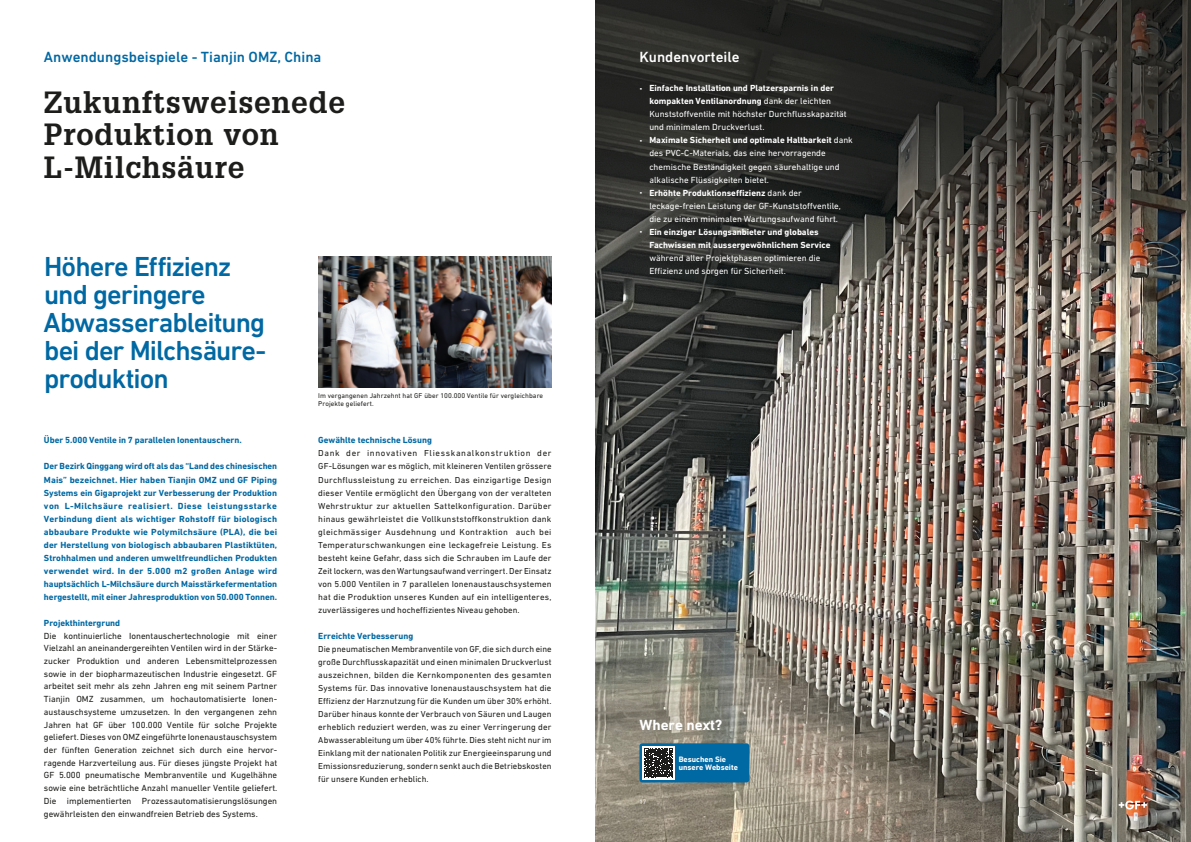
<style>
.page{position:relative;width:1191px;height:842px;background:#fff}
.page>*{position:absolute;margin:0;border:0;box-sizing:border-box;transform-origin:0 0}
.t1{font:700 30px/32.6px "Glypha LT Pro";letter-spacing:.025em;color:#1d1d1b}
.t2{font:500 28px/28px "DIN Next W1 G";letter-spacing:-.035em;color:#0068a3}
.t3{font:500 15px "DIN Next W1 G";color:#0068a3}
.t4{font:500 15px "DIN Next W1 G";color:#fff}
.t5{font:700 15px "DIN Next W1 G";color:#fff}
.t6{font:9px/12.7px "DIN Next W1 G";color:#1d1d1b;text-align:justify}
.t7{font:700 9px/13px "DIN Next W1 G";color:#0068a3;text-align:justify}
.t8{font:9px/13px "DIN Next W1 G";color:#fff}
.t9{font:700 9px/13px "DIN Next W1 G";color:#fff}
.t10{font:8.8px/13px "DIN Next W1 G";letter-spacing:.005em;color:#1d1d1b;text-align:justify}
.t11{font:700 8px/8.5px "DIN Next W1 G";color:#fff}
.t12{font:7px/8px "DIN Next W1 G";letter-spacing:.01em;color:#1d1d1b}
.t13{font:6.5px "DIN Next W1 G";color:#fff}
.s1{font-size:7px}
.s2{font-weight:700}
.s3{font-weight:400;font-size:7px}
</style>
<div class="page">
<img style="left:595px;top:417px;width:596px;height:425px">
<svg style="left:595px;top:0;width:596px;height:417px;background:#4a4742"></svg>
<img style="left:318px;top:257px;width:233px;height:130px">
<svg style="left:1118px;top:801px;width:29px;height:8px"></svg>
<div style="left:639px;top:743px;width:110px;height:39px;background:#0068a3;border-radius:3px"></div>
<div style="left:642px;top:746px;width:33px;height:34px;background:#fff"></div>
<svg style="left:644px;top:748px;width:29px;height:30px"></svg>
<h3 class="t3" style="left:44px;top:49px;width:279px">Anwendungsbeispiele - Tianjin OMZ, China</h3>
<h1 class="t1" style="left:44px;top:85px;width:302px">Zukunftsweisenede<br>Produktion von<br>L-Milchsäure</h1>
<h2 class="t2" style="left:43px;top:252px;width:223px">Höhere Effizienz und geringere<br>Abwasserableitung bei der Milchsäure&shy;produktion</h2>
<p class="t7" style="left:44px;top:434px;width:199px">Über 5.000 Ventile in 7 parallelen Ionentauschern.</p>
<p class="t7" style="left:44px;top:460px;width:235px">Der Bezirk Qinggang wird oft als das “Land des chinesischen Mais” bezeichnet. Hier haben Tianjin OMZ und GF Piping Systems ein Gigaprojekt zur Verbesserung der Produktion von L-Milchsäure realisiert. Diese leistungsstarke Verbindung dient als wichtiger Rohstoff für biologisch abbaubare Produkte wie Polymilchsäure (PLA), die bei der Herstellung von biologisch abbaubaren Plastiktüten, Strohhalmen und anderen umweltfreundlichen Produkten verwendet wird. In der 5.000 m2 großen Anlage wird hauptsächlich L-Milchsäure durch Maisstärkefermentation hergestellt, mit einer Jahresproduktion von 50.000 Tonnen.</p>
<p class="t7" style="left:44px;top:616px;width:78px">Projekthintergrund</p>
<p class="t6" style="left:44px;top:629px;width:235px">Die kontinuierliche Ionentauschertechnologie mit einer Vielzahl an aneinandergereihten Ventilen wird in der Stärke&shy;zucker Produktion und anderen Lebensmittelprozessen sowie in der biopharmazeutischen Industrie eingesetzt. GF arbeitet seit mehr als zehn Jahren eng mit seinem Partner Tianjin OMZ zusammen, um hochautomatisierte Ionen&shy;austauschsysteme umzusetzen. In den vergangenen zehn Jahren hat GF über 100.000 Ventile für solche Projekte geliefert. Dieses von OMZ eingeführte Ionenaustauschsystem der fünften Generation zeichnet sich durch eine hervor&shy;ragende Harzverteilung aus. Für dieses jüngste Projekt hat GF 5.000 pneumatische Membranventile und Kugelhähne sowie eine beträchtliche Anzahl manueller Ventile geliefert.<br>Die implementierten Prozessautomatisierungslösungen gewährleisten den einwandfreien Betrieb des Systems.</p>
<p class="t12" style="left:318px;top:391px;width:226px">Im vergangenen Jahrzehnt hat GF über 100.000 Ventile für vergleichbare<br>Projekte geliefert.</p>
<p class="t7" style="left:318px;top:434px;width:115px">Gewählte technische Lösung</p>
<p class="t10" style="left:318px;top:447px;width:235px">Dank der innovativen Fliesskanalkonstruktion der GF-Lösungen war es möglich, mit kleineren Ventilen grössere Durchflussleistung zu erreichen. Das einzigartige Design dieser Ventile ermöglicht den Übergang von der veralteten Wehrstruktur zur aktuellen Sattelkonfiguration. Darüber hinaus gewährleistet die Vollkunststoffkonstruktion dank gleichmässiger Ausdehnung und Kontraktion auch bei Temperaturschwankungen eine leckagefreie Leistung. Es besteht keine Gefahr, dass sich die Schrauben im Laufe der Zeit lockern, was den Wartungsaufwand verringert. Der Einsatz von 5.000 Ventilen in 7 parallelen Ionenaustauschsystemen hat die Produktion unseres Kunden auf ein intelligenteres, zuverlässigeres und hocheffizientes Niveau gehoben.</p>
<p class="t7" style="left:318px;top:629px;width:96px">Erreichte Verbesserung</p>
<p class="t10" style="left:318px;top:642px;width:235px">Die pneumatischen Membranventile von GF, die sich durch eine große Durchflusskapazität und einen minimalen Druckverlust auszeichnen, bilden die Kernkomponenten des gesamten Systems für. Das innovative Ionenaustauschsystem hat die Effizienz der Harznutzung für die Kunden um über 30% erhöht.<br>Darüber hinaus konnte der Verbrauch von Säuren und Laugen erheblich reduziert werden, was zu einer Verringerung der Abwasserableitung um über 40% führte. Dies steht nicht nur im Einklang mit der nationalen Politik zur Energieeinsparung und Emissionsreduzierung, sondern senkt auch die Betriebskosten für unsere Kunden erheblich.</p>
<h3 class="t4" style="left:639px;top:49px;width:102px">Kundenvorteile</h3>
<p class="t8" style="left:649px;top:82px;width:199px;text-indent:-10px"><span class="s1">•</span> <span class="s2">Einfache Installation und Platzersparnis in der kompakten Ventilanordnung</span> dank der leichten Kunststoffventile mit höchster Durchflusskapazität und minimalem Druckverlust.</p>
<p class="t8" style="left:649px;top:134px;width:205px;text-indent:-10px"><span class="s1">•</span> <span class="s2">Maximale Sicherheit und optimale Haltbarkeit</span> dank des PVC-C-Materials, das eine hervorragende chemische Beständigkeit gegen säurehaltige und alkalische Flüssigkeiten bietet.</p>
<p class="t8" style="left:649px;top:186px;width:193px;text-indent:-10px"><span class="s1">•</span> <span class="s2">Erhöhte Produktionseffizienz</span> dank der leckage-freien Leistung der GF-Kunststoffventile, die zu einem minimalen Wartungsaufwand führt.</p>
<p class="t9" style="left:649px;top:225px;width:183px;text-indent:-10px"><span class="s3">•</span> Ein einziger Lösungsanbieter und globales<br>Fachwissen mit aussergewöhnlichem Service</p>
<p class="t8" style="left:649px;top:251px;width:172px">während aller Projektphasen optimieren die<br>Effizienz und sorgen für Sicherheit.</p>
<h3 class="t5" style="left:639px;top:716px;width:84px">Where next?</h3>
<p class="t13" style="left:639px;top:798px;width:9px">17</p>
<p class="t11" style="left:679px;top:755px;width:61px">Besuchen Sie unsere Webseite</p>
</div>
